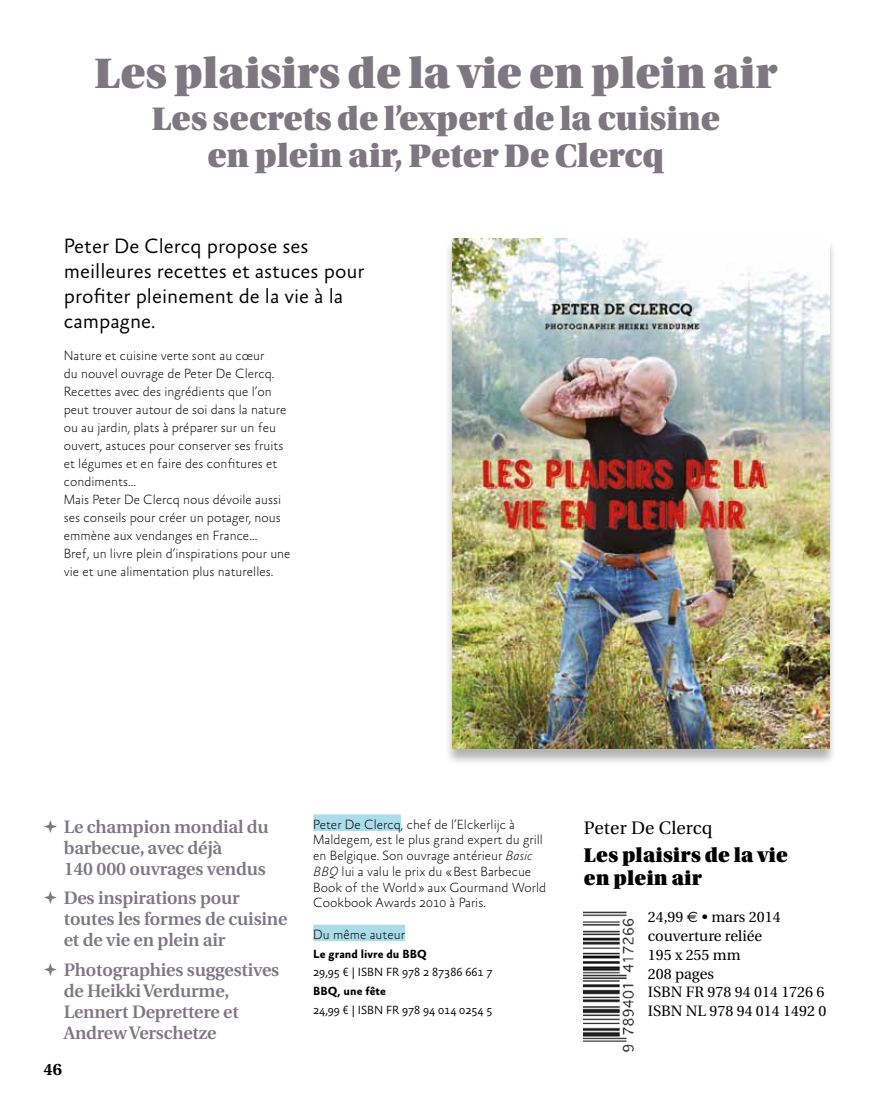
<style>
.page{position:relative;width:893px;height:1106px;background:#fff}
.page>*{position:absolute;margin:0;border:0;box-sizing:border-box;transform-origin:0 0}
.t1{font:45px "Utopia Std Black Headline";color:#7d7782}
.t2{font:34.5px/37.5px "Utopia Std Black Headline";color:#7d7782;text-align:center}
.t3{font:300 21px/24.8px "Absara Sans OT";color:#000}
.t4{font:21px/22.5px "Utopia Std Black Headline";letter-spacing:.01em;color:#000}
.t5{font:600 18px/21px "Utopia";letter-spacing:-.01em;color:#7d7782}
.t6{font:18px "Utopia";letter-spacing:.01em;color:#000}
.t7{font:700 16.5px "Utopia";color:#000}
.t8{font:15px/18.8px "Utopia";color:#000}
.t9{font:100 13.5px/18px "Absara Sans OT";color:#000}
.t10{font:300 12px "Absara Sans OT";color:#000}
.t11{font:700 12px "Absara Sans OT";color:#000}
.s1{font-style:italic}
.s2{font-family:"Euro Sans"}
</style>
<div class="page">
<div style="left:313px;top:814px;width:88px;height:17px;background:#abdcea"></div>
<div style="left:313px;top:924px;width:92px;height:17px;background:#abdcea"></div>
<img style="left:584px;top:911px;width:51px;height:142px">
<div style="left:444px;top:238px;width:393px;height:527px;background:#000;opacity:.3"></div>
<img style="left:452px;top:238px;width:377px;height:511px">
<h1 class="t1" style="left:95px;top:50px;width:684px">Les plaisirs de la vie en plein air</h1>
<h2 class="t2" style="left:152px;top:100px;width:570px">Les secrets de l’expert de la cuisine en plein air, Peter De Clercq</h2>
<h3 class="t3" style="left:64px;top:235px;width:302px">Peter De Clercq propose ses meilleures recettes et astuces pour profiter pleinement de la vie à la campagne.</h3>
<p class="t9" style="left:64px;top:348px;width:228px">Nature et cuisine verte sont au cœur<br>du nouvel ouvrage de Peter De Clercq.<br>Recettes avec des ingrédients que l’on peut trouver autour de soi dans la nature ou au jardin, plats à préparer sur un feu ouvert, astuces pour conserver ses fruits et légumes et en faire des confitures et condiments…<br>Mais Peter De Clercq nous dévoile aussi ses conseils pour créer un potager, nous emmène aux vendanges en France…<br>Bref, un livre plein d’inspirations pour une vie et une alimentation plus naturelles.</p>
<h3 class="t5" style="left:64px;top:816px;width:206px">Le champion mondial du barbecue, avec déjà<br>140 000 ouvrages vendus</h3>
<h3 class="t5" style="left:64px;top:888px;width:225px">Des inspirations pour toutes les formes de cuisine et de vie en plein air</h3>
<h3 class="t5" style="left:64px;top:959px;width:217px">Photographies suggestives de Heikki Verdurme,<br>Lennert Deprettere et<br>Andrew Verschetze</h3>
<p class="t7" style="left:44px;top:1060px;width:20px">46</p>
<p class="t9" style="left:313px;top:817px;width:234px;line-height:15.8px">Peter De Clercq, chef de l’Elckerlijc à Maldegem, est le plus grand expert du grill en Belgique. Son ouvrage antérieur <span class="s1">Basic BBQ</span> lui a valu le prix du «Best Barbecue Book of the World» aux Gourmand World Cookbook Awards 2010 à Paris.</p>
<p class="t9" style="left:313px;top:926px;width:93px">Du même auteur</p>
<p class="t11" style="left:313px;top:947px;width:115px">Le grand livre du BBQ</p>
<p class="t10" style="left:313px;top:966px;width:181px">29,95 € | ISBN FR 978 2 87386 661 7</p>
<p class="t11" style="left:313px;top:984px;width:74px">BBQ, une fête</p>
<p class="t10" style="left:313px;top:1003px;width:181px">24,99 € | ISBN FR 978 94 014 0254 5</p>
<h3 class="t6" style="left:584px;top:817px;width:130px">Peter De Clercq</h3>
<h3 class="t4" style="left:584px;top:844px;width:205px">Les plaisirs de la vie en plein air</h3>
<p class="t8" style="left:648px;top:908px;width:180px">24,99 <span class="s2">€</span> • mars 2014 couverture reliée<br>195 x 255 mm<br>208 pages<br>isbn FR 978 94 014 1726 6 isbn NL 978 94 014 1492 0</p>
</div>
